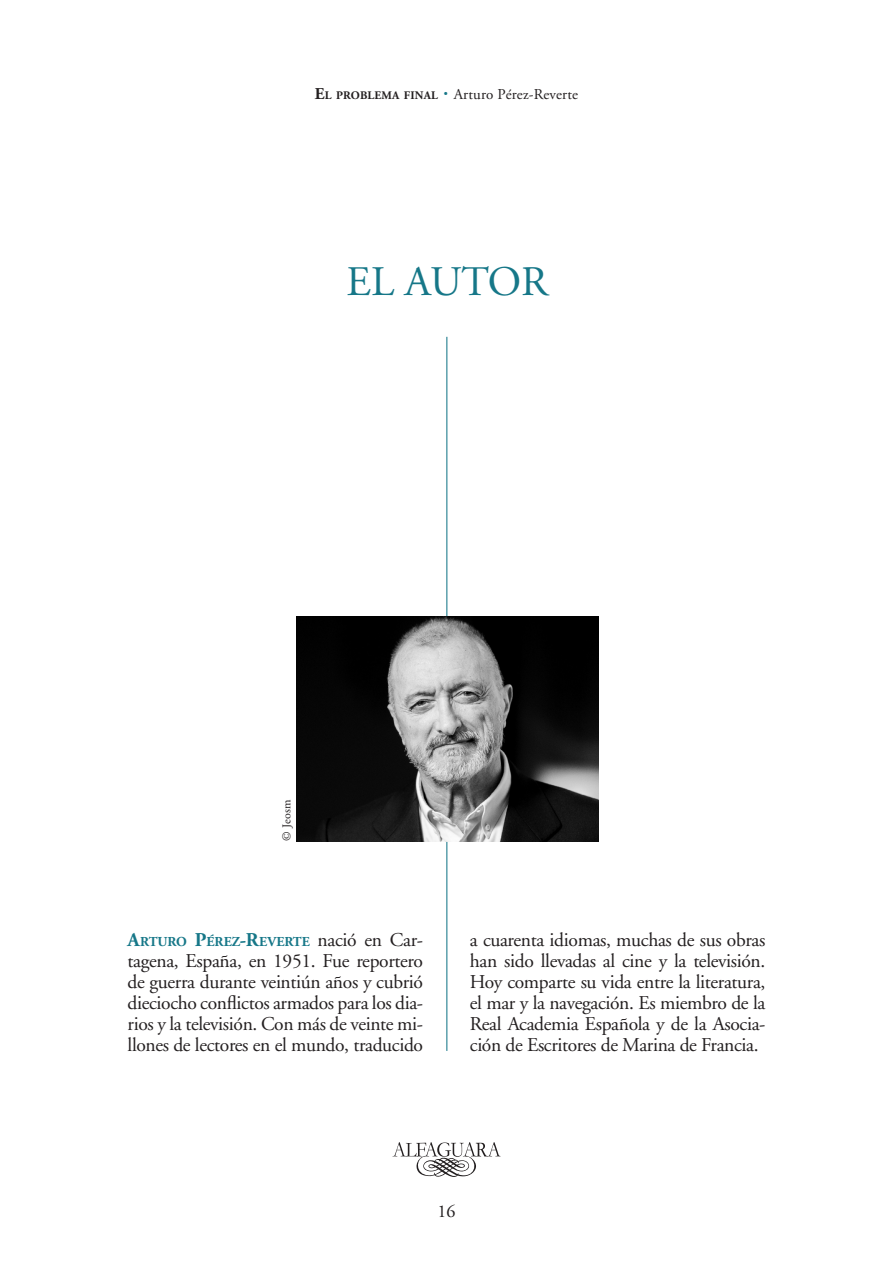
<style>
.page{position:relative;width:893px;height:1263px;background:#fff}
.page>*{position:absolute;margin:0;border:0;box-sizing:border-box;transform-origin:0 0}
.epígrafes{font:42px "Adobe Garamond";color:#167788}
.General{font:19.5px/21px "Adobe Garamond";letter-spacing:-.02em;color:#231f20;text-align:justify}
.t1{font:18px "Adobe Garamond";color:#231f20}
.t2{font:15px "Adobe Garamond";letter-spacing:.01em;color:#231f20}
.General-2{font:700 13.65px "Adobe Garamond";color:#167788}
.t3{font:12px "Adobe Garamond";color:#231f20}
.t4{font:700 11.55px "Adobe Garamond";letter-spacing:.015em;color:#231f20}
.s1{font-size:16.5px}
.s2{font-size:27px;color:#167788}
.s3{font-size:19.5px}
</style>
<div class="page">
<svg style="left:392px;top:1142px;width:108px;height:35px"></svg>
<hr style="left:446px;top:337px;width:1px;height:714px;background:#167788">
<img style="left:297px;top:616px;width:301px;height:225px">
<p class="t4" style="left:315px;top:89px;width:124px"><span class="s1">E</span>L PROBLEMA FINAL</p>
<p class="t2" style="left:442px;top:86px;width:137px"><span class="s2">·</span> Arturo Pérez-Reverte</p>
<p class="epígrafes" style="left:346px;top:259px;width:203px">EL AUTOR</p>
<p class="t3" style="left:280px;top:841px;width:42px;rotate:-90deg">© Jeosm</p>
<p class="General" style="left:128px;top:930px;width:297px;text-indent:190px">nació en Car&shy;tagena, España, en 1951. Fue reportero de guerra durante veintiún años y cubrió dieciocho conflictos armados para los dia&shy;rios y la televisión. Con más de veinte mi&shy;llones de lectores en el mundo, traducido</p>
<p class="General" style="left:470px;top:930px;width:297px">a cuarenta idiomas, muchas de sus obras han sido llevadas al cine y la televisión.<br>Hoy comparte su vida entre la literatura, el mar y la navegación. Es miembro de la Real Academia Española y de la Asocia&shy;ción de Escritores de Marina de Francia.</p>
<p class="General-2" style="left:128px;top:934px;width:23px"><span class="s3">A</span>RTURO</p>
<p class="General-2" style="left:195px;top:934px;width:74px"><span class="s3">P</span>ÉREZ<span class="s3">-R</span>EVERTE</p>
<p class="t1" style="left:437px;top:1201px;width:19px">16</p>
</div>
